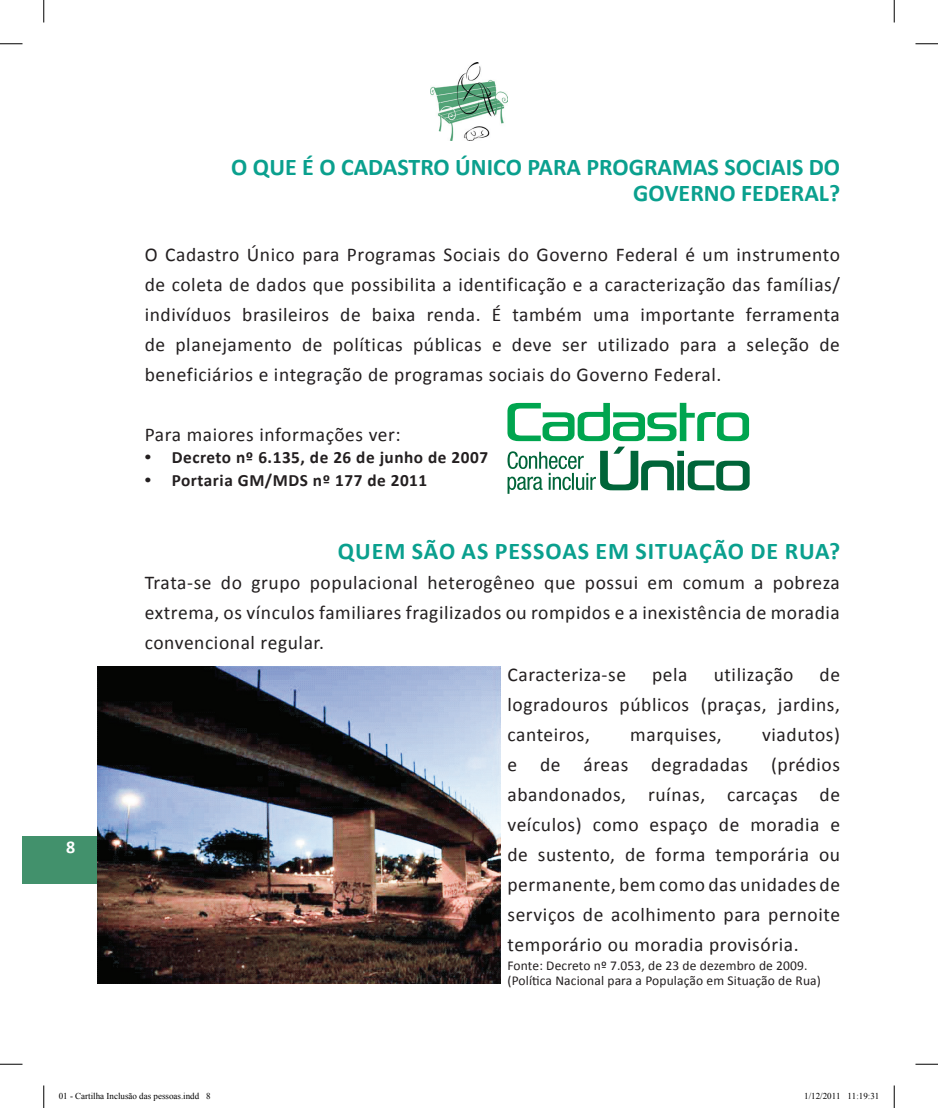
<style>
.page{position:relative;width:938px;height:1108px;background:#fff}
.page>*{position:absolute;margin:0;border:0;box-sizing:border-box;transform-origin:0 0}
.t1{font:700 24px/25.5px "Calibri";color:#0aa08e;text-align:right}
.t2{font:700 24px "Calibri";letter-spacing:.04em;color:#0aa08e}
.t3{font:19.5px/30px "Calibri";letter-spacing:.03em;color:#231f20;text-align:justify}
.t4{font:700 18px "Calibri";color:#fff}
.t5{font:700 17.25px "Calibri";letter-spacing:.03em;color:#231f20}
.t6{font:13.5px/15px "Calibri";letter-spacing:.01em;color:#231f20}
.t7{font:9px "Times New Roman";color:#000}
.s1{font-family:"Times New Roman";font-size:18px}
</style>
<div class="page">
<div style="left:22px;top:836px;width:76px;height:47px;background:#42916c"></div>
<img style="left:430px;top:62px;width:78px;height:78px">
<img style="left:98px;top:667px;width:402px;height:316px">
<svg style="left:507px;top:447px;width:243px;height:47px"></svg>
<svg style="left:507px;top:403px;width:242px;height:38px"></svg>
<svg style="left:0;top:44px;width:22px;height:1px"></svg>
<svg style="left:915px;top:44px;width:23px;height:1px"></svg>
<svg style="left:0;top:1064px;width:22px;height:1px"></svg>
<svg style="left:915px;top:1064px;width:23px;height:1px"></svg>
<svg style="left:44px;top:0;width:1px;height:22px"></svg>
<svg style="left:44px;top:1085px;width:1px;height:23px"></svg>
<svg style="left:894px;top:0;width:1px;height:22px"></svg>
<svg style="left:894px;top:1085px;width:1px;height:23px"></svg>
<p class="t1" style="left:231px;top:154px;width:610px">O QUE É O CADASTRO ÚNICO PARA PROGRAMAS SOCIAIS DO<br>GOVERNO FEDERAL?</p>
<p class="t3" style="left:145px;top:239px;width:697px">O Cadastro Único para Programas Sociais do Governo Federal é um instrumento de coleta de dados que possibilita a identificação e a caracterização das famílias/ indivíduos brasileiros de baixa renda. É também uma importante ferramenta de planejamento de políticas públicas e deve ser utilizado para a seleção de beneficiários e integração de programas sociais do Governo Federal.</p>
<p class="t4" style="left:66px;top:836px;width:11px">8</p>
<p class="t3" style="left:145px;top:418px;width:258px">Para maiores informações ver:</p>
<p class="t5" style="left:145px;top:447px;width:345px"><span class="s1">•</span> Decreto nº 6.135, de 26 de junho de 2007</p>
<p class="t5" style="left:145px;top:469px;width:284px"><span class="s1">•</span> Portaria GM/MDS nº 177 de 2011</p>
<p class="t2" style="left:338px;top:537px;width:504px">QUEM SÃO AS PESSOAS EM SITUAÇÃO DE RUA?</p>
<p class="t3" style="left:145px;top:567px;width:697px">Trata-se do grupo populacional heterogêneo que possui em comum a pobreza extrema, os vínculos familiares fragilizados ou rompidos e a inexistência de moradia convencional regular.</p>
<p class="t3" style="left:507px;top:659px;width:120px">Caracteriza-se</p>
<p class="t3" style="left:652px;top:659px;width:37px">pela</p>
<p class="t3" style="left:714px;top:659px;width:81px">utilização</p>
<p class="t3" style="left:507px;top:659px;width:334px;text-indent:312px">de logradouros públicos (praças, jardins, canteiros,</p>
<p class="t3" style="left:507px;top:719px;width:334px;text-indent:255px">viadutos) e de áreas degradadas (prédios abandonados, ruínas, carcaças de veículos) como espaço de moradia e de sustento, de forma temporária ou permanente, bem como das unidades de serviços de acolhimento para pernoite temporário ou moradia provisória.</p>
<p class="t6" style="left:507px;top:957px;width:315px">Fonte: Decreto nº 7.053, de 23 de dezembro de 2009. (Política Nacional para a População em Situação de Rua)</p>
<p class="t3" style="left:630px;top:719px;width:93px">marquises,</p>
<p class="t7" style="left:59px;top:1090px;width:153px">01 - Cartilha Inclusão das pessoas.indd 8</p>
<p class="t7" style="left:804px;top:1090px;width:77px">1/12/2011 11:19:31</p>
</div>
